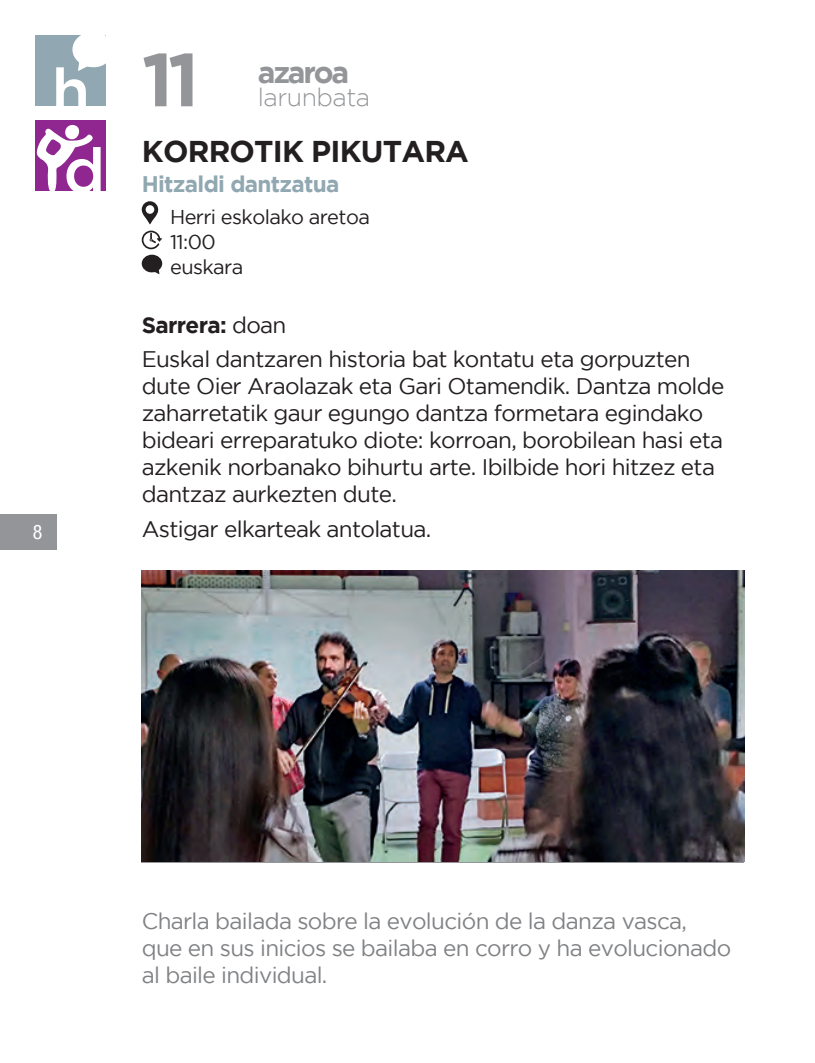
<style>
.page{position:relative;width:815px;height:1063px;background:#fff}
.page>*{position:absolute;margin:0;border:0;box-sizing:border-box;transform-origin:0 0}
.t1{font:700 75px "Gotham";color:#939598}
.t2{font:500 62.5px/79.8px "Gotham";color:#fff}
.t3{font:700 30px "Gotham";letter-spacing:-.025em;color:#231f20}
.t4{font:700 30px "Gotham";letter-spacing:-.075em;color:#939598}
.t5{font:300 25px "Gotham";color:#939598}
.t6{font:22.5px/27px "Gotham";letter-spacing:-.03em;color:#231f20}
.t7{font:22.5px/27px "Gotham";letter-spacing:-.03em;color:#808285}
.t8{font:700 22.5px "Gotham";letter-spacing:-.03em;color:#91a8b2}
.t9{font:20px/25px "Gotham";letter-spacing:-.03em;color:#231f20}
.t10{font:condensed 20px "Helvetica Neue LT Std";color:#fff}
.s1{font-weight:700}
</style>
<div class="page">
<div style="left:0;top:514px;width:57px;height:35px;background:#939598"></div>
<svg style="left:142px;top:201px;width:17px;height:23px"></svg>
<svg style="left:142px;top:231px;width:20px;height:18px"></svg>
<svg style="left:142px;top:255px;width:20px;height:19px"></svg>
<img style="left:142px;top:570px;width:602px;height:291px">
<div style="left:35px;top:35px;width:71px;height:71px;background:#91a8b2"></div>
<svg style="left:72px;top:35px;width:34px;height:36px"></svg>
<div style="left:35px;top:120px;width:71px;height:71px;background:#90268f"></div>
<svg style="left:36px;top:125px;width:57px;height:66px"></svg>
<h2 class="t2" style="left:51px;top:50px;width:55px">h d</h2>
<p class="t10" style="left:33px;top:520px;width:11px">8</p>
<h1 class="t1" style="left:142px;top:36px;width:59px">11</h1>
<h3 class="t4" style="left:258px;top:55px;width:93px">azaroa</h3>
<p class="t5" style="left:258px;top:84px;width:114px">larunbata</p>
<h3 class="t3" style="left:142px;top:134px;width:329px">KORROTIK PIKUTARA</h3>
<p class="t8" style="left:142px;top:171px;width:199px">Hitzaldi dantzatua</p>
<p class="t9" style="left:170px;top:204px;width:201px">Herri eskolako aretoa<br>11:00<br>euskara</p>
<p class="t6" style="left:142px;top:308px;width:550px;line-height:34px"><span class="s1">Sarrera:</span> doan<br>Euskal dantzaren historia bat kontatu eta gorpuzten</p>
<p class="t6" style="left:142px;top:373px;width:584px">dute Oier Araolazak eta Gari Otamendik. Dantza molde zaharretatik gaur egungo dantza formetara egindako bideari erreparatuko diote: korroan, borobilean hasi eta azkenik norbanako bihurtu arte. Ibilbide hori hitzez eta dantzaz aurkezten dute.</p>
<p class="t6" style="left:142px;top:515px;width:291px">Astigar elkarteak antolatua.</p>
<p class="t7" style="left:142px;top:907px;width:591px">Charla bailada sobre la evolución de la danza vasca, que en sus inicios se bailaba en corro y ha evolucionado al baile individual.</p>
</div>
